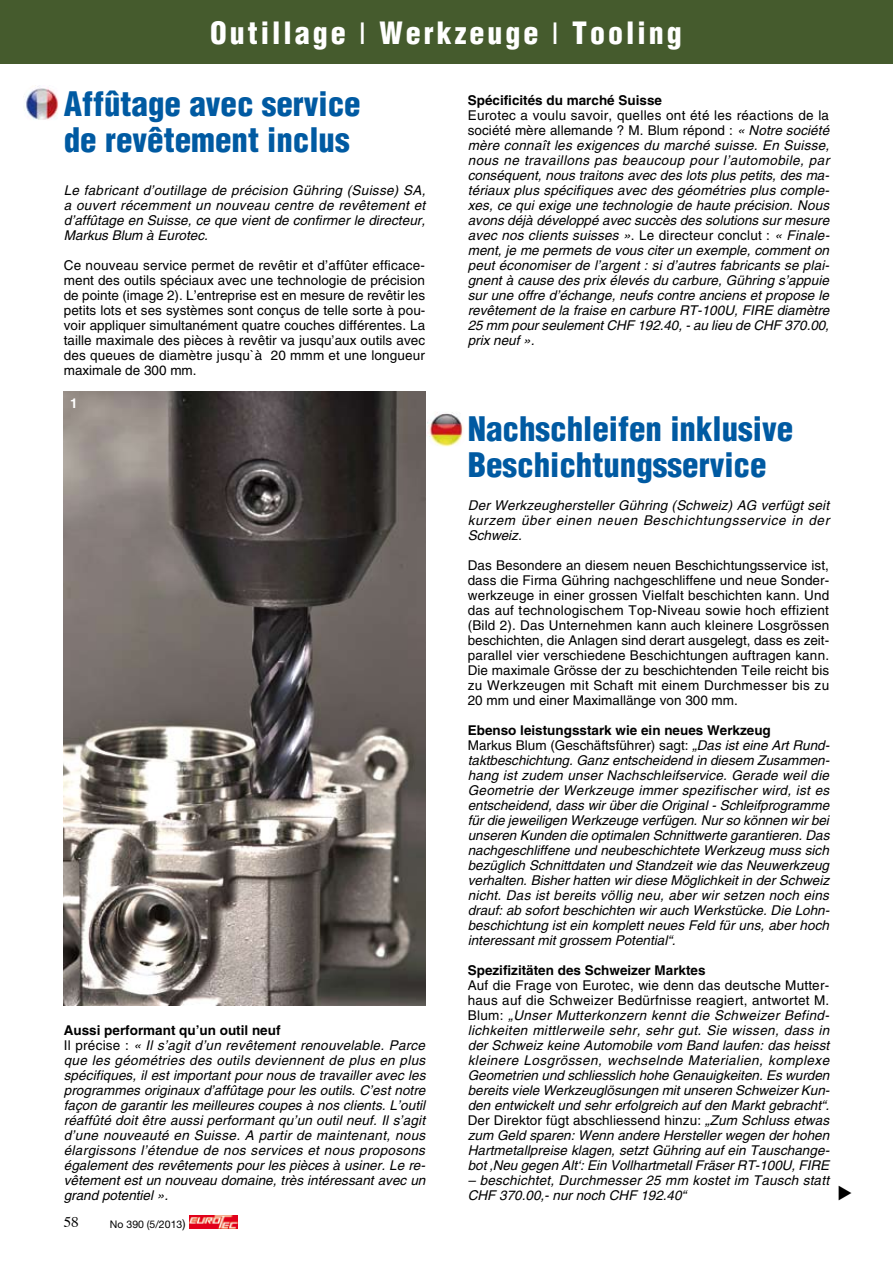
<style>
.page{position:relative;width:893px;height:1263px;background:#fff}
.page>*{position:absolute;margin:0;border:0;box-sizing:border-box;transform-origin:0 0}
.t1{font:900 condensed 33px/36px "Helvetica";color:#005aa2}
.t2{font:900 condensed 30px "Helvetica";letter-spacing:.1em;color:#fff}
.t3{font:italic 13.5px/15px "Helvetica";letter-spacing:.005em;color:#000;text-align:justify}
.t4{font:13.5px/15px "Helvetica";letter-spacing:.005em;color:#000;text-align:justify}
.t5{font:700 13.5px "Helvetica";color:#000}
.t6{font:700 13.5px "Helvetica";color:#fff}
.t7{font:10.5px "Helvetica Neue";color:#000}
.s1{font-weight:400;font-stretch:normal}
.s2{font-weight:700;font-style:normal}
.s3{font-style:normal}
.s4{font-size:12px}
</style>
<div class="page">
<svg style="left:189px;top:1215px;width:49px;height:13px"></svg>
<img style="left:190px;top:1215px;width:47px;height:13px">
<div style="left:0;top:0;width:893px;height:64px;background:#455b2d"></div>
<img style="left:64px;top:392px;width:361px;height:614px">
<img style="left:23px;top:85px;width:35px;height:35px">
<img style="left:427px;top:412px;width:37px;height:35px">
<h2 class="t2" style="left:210px;top:14px;width:473px">Outillage <span class="s1">l</span> Werkzeuge <span class="s1">l</span> Tooling</h2>
<h1 class="t1" style="left:64px;top:86px;width:298px">Affûtage avec service de revêtement inclus</h1>
<p class="t3" style="left:64px;top:183px;width:363px">Le fabricant d’outillage de précision Gühring (Suisse) SA, a ouvert récemment un nouveau centre de revêtement et d’affûtage en Suisse, ce que vient de confirmer le directeur, Markus Blum à Eurotec.</p>
<p class="t4" style="left:64px;top:258px;width:363px">Ce nouveau service permet de revêtir et d’affûter efficace&shy;ment des outils spéciaux avec une technologie de précision de pointe (image 2). L’entreprise est en mesure de revêtir les petits lots et ses systèmes sont conçus de telle sorte à pou&shy;voir appliquer simultanément quatre couches différentes. La taille maximale des pièces à revêtir va jusqu’aux outils avec des queues de diamètre jusqu`à 20 mmm et une longueur maximale de 300 mm.</p>
<p class="t6" style="left:70px;top:395px;width:9px">1</p>
<p class="t3" style="left:64px;top:1023px;width:363px;text-align:left"><span class="s2">Aussi performant qu’un outil neuf<br></span><span class="s3">I l précise :</span> « Il s’agit d’un revêtement renouvelable. Parce que les géométries des outils deviennent de plus en plus spécifiques, il est important pour nous de travailler avec les programmes originaux d’affûtage pour les outils. C’est notre façon de garantir les meilleures coupes à nos clients. L’outil réaffûté doit être aussi performant qu’un outil neuf. Il s’agit d’une nouveauté en Suisse. A partir de maintenant, nous élargissons l’étendue de nos services et nous proposons également des revêtements pour les pièces à usiner. Le re&shy;vêtement est un nouveau domaine, très intéressant avec un grand potentiel ».</p>
<p class="t7" style="left:110px;top:1218px;width:77px">No 390 (5/2013<span class="s4">)</span></p>
<p class="t5" style="left:468px;top:92px;width:196px">Spécificités du marché Suisse</p>
<p class="t3" style="left:468px;top:108px;width:363px"><span class="s3">Eurotec a voulu savoir, quelles ont été les réactions de la société mère allemande ? M. Blum répond :</span> « Notre société mère connaît les exigences du marché suisse. En Suisse, nous ne travaillons pas beaucoup pour l’automobile, par conséquent, nous traitons avec des lots plus petits, des ma&shy;tériaux plus spécifiques avec des géométries plus comple&shy;xes, ce qui exige une technologie de haute précision. Nous avons déjà développé avec succès des solutions sur mesure avec nos clients suisses »<span class="s3">. Le directeur conclut :</span> « Finale&shy;ment, je me permets de vous citer un exemple, comment on peut économiser de l’argent : si d’autres fabricants se plai&shy;gnent à cause des prix élevés du carbure, Gühring s’appuie sur une offre d’échange, neufs contre anciens et propose le revêtement de la fraise en carbure RT-100U, FIRE diamètre 25 mm pour seulement CHF 192.40, - au lieu de CHF 370.00, prix neuf ».</p>
<h1 class="t1" style="left:468px;top:410px;width:327px">Nachschleifen inklusive<br>Beschichtungsservice</h1>
<p class="t3" style="left:468px;top:498px;width:363px">Der Werkzeughersteller Gühring (Schweiz) AG verfügt seit kurzem über einen neuen Beschichtungsservice in der Schweiz.</p>
<p class="t4" style="left:468px;top:558px;width:363px">Das Besondere an diesem neuen Beschichtungsservice ist, dass die Firma Gühring nachgeschliffene und neue Sonder&shy;werkzeuge in einer grossen Vielfalt beschichten kann. U nd das auf technologischem Top-Niveau sowie hoch effizient (Bild 2). Das U nternehmen kann auch kleinere Losgrössen beschichten, die Anlagen sind derart ausgelegt, dass es zeit&shy;parallel vier verschiedene Beschichtungen auftragen kann.<br>Die maximale Grösse der zu beschichtenden Teile reicht bis zu Werkzeugen mit Schaft mit einem Durchmesser bis zu 20 mm und einer Maximallänge von 300 mm.</p>
<p class="t3" style="left:468px;top:723px;width:363px;text-align:left"><span class="s2">Ebenso leistungsstark wie ein neues Werkzeug<br></span><span class="s3">Markus Blum (Geschäftsführer) sagt:</span> „Das ist eine Art Rund&shy;taktbeschichtung. Ganz entscheidend in diesem Zusammen&shy;hang ist zudem unser Nachschleifservice. Gerade weil die Geometrie der Werkzeuge immer spezifischer wird, ist es entscheidend, dass wir über die Original - Schleifprogramme für die jeweiligen Werkzeuge verfügen. Nur so können wir bei unseren Kunden die optimalen Schnittwerte garantieren. Das nachgeschliffene und neubeschichtete Werkzeug muss sich bezüglich Schnittdaten und Standzeit wie das Neuwerkzeug verhalten. Bisher hatten wir diese Möglichkeit in der Schweiz nicht. Das ist bereits völlig neu, aber wir setzen noch eins drauf: ab sofort beschichten wir auch Werkstücke. Die Lohn&shy;beschichtung ist ein komplett neues Feld für uns, aber hoch interessant mit grossem Potential“.</p>
<p class="t5" style="left:468px;top:962px;width:239px">Spezifizitäten des Schweizer Marktes</p>
<p class="t3" style="left:468px;top:978px;width:363px"><span class="s3">Auf die Frage von Eurotec, wie denn das deutsche Mutter&shy;haus auf die Schweizer Bedürfnisse reagiert, antwortet M.<br>Blum:</span> „Unser Mutterkonzern kennt die Schweizer Befind&shy;lichkeiten mittlerweile sehr, sehr gut. Sie wissen, dass in der Schweiz keine Automobile vom Band laufen: das heisst kleinere Losgrössen, wechselnde Materialien, komplexe Geometrien und schliesslich hohe Genauigkeiten. Es wurden bereits viele Werkzeuglösungen mit unseren Schweizer Kun&shy;den entwickelt und sehr erfolgreich auf den Markt gebracht“.<br><span class="s3">Der Direktor fügt abschliessend hinzu:</span> „Zum Schluss etwas zum Geld sparen: Wenn andere Hersteller wegen der hohen Hartmetallpreise klagen, setzt Gühring auf ein Tauschange&shy;bot ‚Neu gegen Alt‘: Ein Vollhartmetall Fräser RT-100U, FIRE</p>
<p class="t3" style="left:468px;top:1173px;width:363px">– beschichtet, Durchmesser 25 mm kostet im Tausch statt<br>CHF 370.00,- nur noch CHF 192.40“</p>
</div>
